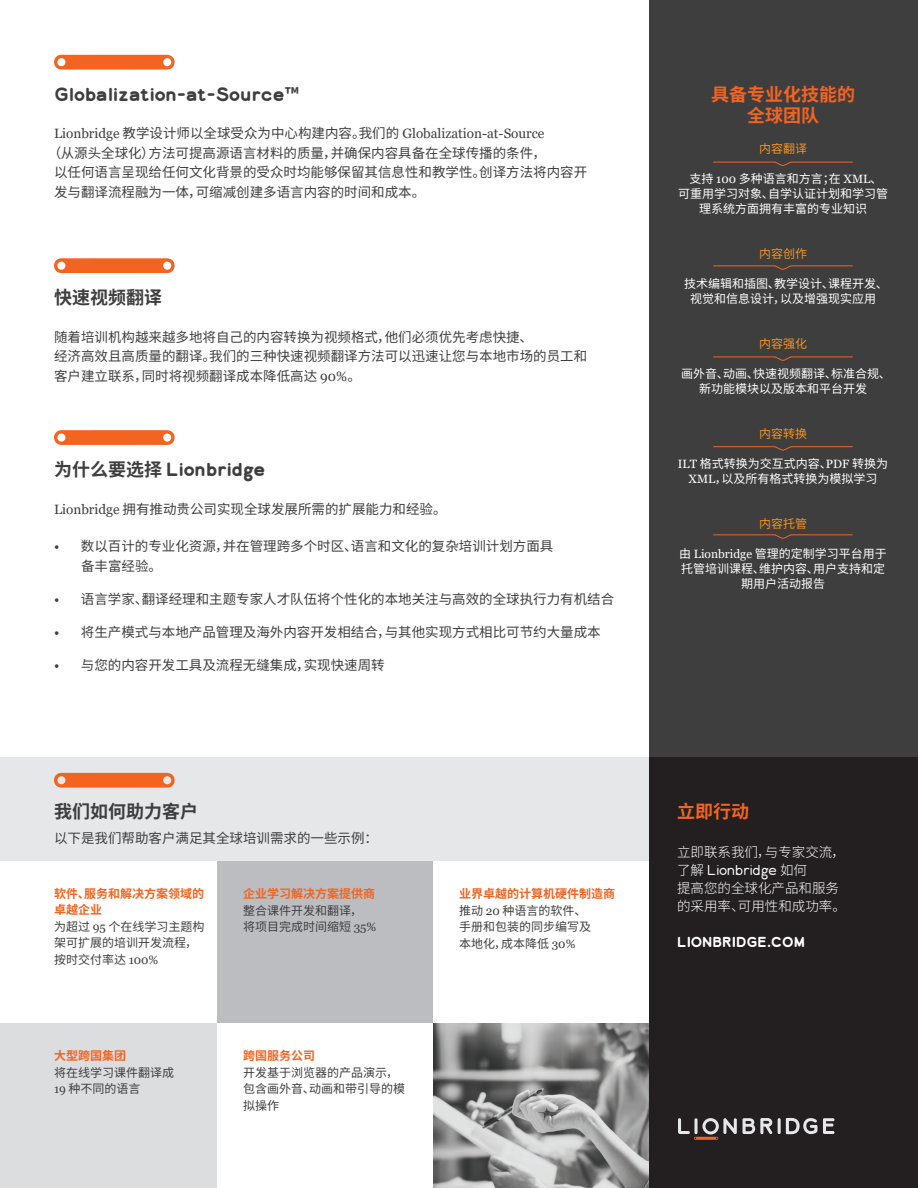
<style>
.page{position:relative;width:918px;height:1188px;background:#fff}
.page>*{position:absolute;margin:0;border:0;box-sizing:border-box;transform-origin:0 0}
.Lion_Section_Title{font:700 18px "Lionbridge Sans";letter-spacing:-.02em;color:#3e3e3f}
.Lion_Section_Title-2{font:700 18px/21px "Noto Sans CJ Ksc";color:#f36421;text-align:center}
.Lion_Section_Title-3{font:700 18px "Noto Sans CJ Ksc";color:#3e3e3f}
.t1{font:13.5px/19.5px "Noto Sans CJ Ksc";color:#3e3e3f}
.t2{font:13.5px "Georgia";color:#3e3e3f}
.Lion_Contact_Us{font:300 13.5px/18px "Noto Sans CJ Ksc";color:#fff}
.Lion_Contact_Us-2{font:700 13.5px "Lionbridge Sans";color:#fff}
.t3{font:12px/15px "Noto Sans CJ Ksc";color:#fff;text-align:center}
.t4{font:12px/16.5px "Noto Sans CJ Ksc";color:#3e3e3f}
.t5{font:700 12px/16.5px "Noto Sans CJ Ksc";color:#f36421}
.t6{font:12px "Noto Sans CJ Ksc";color:#f7931d}
.s1{font-family:"Noto Sans CJ Ksc"}
.s2{font-family:"Georgia"}
.s3{font-family:"Lionbridge Sans"}
</style>
<div class="page">
<div style="left:0;top:758px;width:649px;height:103px;background:#e6e7e9"></div>
<div style="left:649px;top:0;width:269px;height:758px;background:#3e3e3f"></div>
<svg style="left:54px;top:55px;width:121px;height:15px"></svg>
<svg style="left:54px;top:258px;width:121px;height:15px"></svg>
<svg style="left:54px;top:430px;width:121px;height:15px"></svg>
<svg style="left:54px;top:773px;width:121px;height:15px"></svg>
<hr style="left:791px;top:162px;width:61px;height:1px;background:#f36421">
<hr style="left:714px;top:162px;width:61px;height:1px;background:#f36421">
<svg style="left:774px;top:161px;width:18px;height:5px"></svg>
<hr style="left:791px;top:266px;width:61px;height:1px;background:#f36421">
<hr style="left:714px;top:266px;width:61px;height:1px;background:#f36421">
<svg style="left:774px;top:265px;width:18px;height:5px"></svg>
<hr style="left:791px;top:357px;width:61px;height:1px;background:#f36421">
<hr style="left:714px;top:357px;width:61px;height:1px;background:#f36421">
<svg style="left:774px;top:356px;width:18px;height:5px"></svg>
<hr style="left:791px;top:446px;width:61px;height:1px;background:#f36421">
<hr style="left:714px;top:446px;width:61px;height:1px;background:#f36421">
<svg style="left:774px;top:446px;width:18px;height:5px"></svg>
<hr style="left:791px;top:534px;width:61px;height:1px;background:#f36421">
<hr style="left:714px;top:534px;width:61px;height:1px;background:#f36421">
<svg style="left:774px;top:534px;width:18px;height:5px"></svg>
<div style="left:217px;top:861px;width:216px;height:162px;background:#bcbdc0"></div>
<div style="left:0;top:1023px;width:217px;height:165px;background:#dcdddf"></div>
<img style="left:433px;top:1023px;width:216px;height:165px">
<div style="left:649px;top:758px;width:269px;height:430px;background:#231f20"></div>
<svg style="left:743px;top:1118px;width:29px;height:16px"></svg>
<svg style="left:678px;top:1118px;width:59px;height:22px"></svg>
<svg style="left:778px;top:1118px;width:57px;height:16px"></svg>
<p class="Lion_Section_Title" style="left:54px;top:81px;width:246px">Globalization-at-Source<span class="s1">™</span></p>
<p class="t2" style="left:54px;top:125px;width:492px">Lionbridge <span class="s1">教学设计师以全球受众为中心构建内容。我们的</span> Globalization-at-Source</p>
<p class="t1" style="left:48px;top:143px;width:500px">（从源头全球化）方法可提高源语言材料的质量，并确保内容具备在全球传播的条件，</p>
<p class="t1" style="left:54px;top:163px;width:535px">以任何语言呈现给任何文化背景的受众时均能够保留其信息性和教学性。创译方法将内容开</p>
<p class="t1" style="left:54px;top:182px;width:373px">发与翻译流程融为一体，可缩减创建多语言内容的时间和成本。</p>
<p class="Lion_Section_Title-3" style="left:54px;top:288px;width:109px">快速视频翻译</p>
<p class="t1" style="left:54px;top:327px;width:535px">随着培训机构越来越多地将自己的内容转换为视频格式，他们必须优先考虑快捷、<br>经济高效且高质量的翻译。我们的三种快速视频翻译方法可以迅速让您与本地市场的员工和客户建立联系，同时将视频翻译成本降低高达 <span class="s2">90%</span>。</p>
<p class="Lion_Section_Title" style="left:54px;top:457px;width:213px"><span class="s1">为什么要选择</span> Lionbridge</p>
<p class="t1" style="left:54px;top:499px;width:394px"><span class="s2">Lionbridge</span> 拥有推动贵公司实现全球发展所需的扩展能力和经验。</p>
<p class="t1" style="left:81px;top:537px;width:474px;text-indent:-27px"><span class="s2">•</span> 数以百计的专业化资源，并在管理跨多个时区、语言和文化的复杂培训计划方面具备丰富经验。</p>
<p class="t1" style="left:54px;top:589px;width:562px"><span class="s2">•</span> 语言学家、翻译经理和主题专家人才队伍将个性化的本地关注与高效的全球执行力有机结合</p>
<p class="t1" style="left:54px;top:622px;width:548px"><span class="s2">•</span> 将生产模式与本地产品管理及海外内容开发相结合，与其他实现方式相比可节约大量成本</p>
<p class="t1" style="left:54px;top:655px;width:332px"><span class="s2">•</span> 与您的内容开发工具及流程无缝集成，实现快速周转</p>
<p class="Lion_Section_Title-3" style="left:54px;top:801px;width:145px">我们如何助力客户</p>
<p class="t1" style="left:54px;top:829px;width:325px">以下是我们帮助客户满足其全球培训需求的一些示例：</p>
<p class="t5" style="left:54px;top:885px;width:151px">软件、服务和解决方案领域的卓越企业</p>
<p class="t4" style="left:54px;top:918px;width:152px">为超过 <span class="s2">95</span> 个在线学习主题构架可扩展的培训开发流程，按时交付率达 <span class="s2">100%</span></p>
<p class="t5" style="left:54px;top:1048px;width:73px">大型跨国集团</p>
<p class="t4" style="left:54px;top:1064px;width:121px">将在线学习课件翻译成<br><span class="s2">19</span> 种不同的语言</p>
<p class="t5" style="left:243px;top:886px;width:133px">企业学习解决方案提供商</p>
<p class="t4" style="left:243px;top:903px;width:135px">整合课件开发和翻译，将项目完成时间缩短 <span class="s2">35%</span></p>
<p class="t5" style="left:243px;top:1048px;width:73px">跨国服务公司</p>
<p class="t4" style="left:243px;top:1064px;width:163px">开发基于浏览器的产品演示，包含画外音、动画和带引导的模拟操作</p>
<p class="t5" style="left:459px;top:886px;width:157px">业界卓越的计算机硬件制造商</p>
<p class="t4" style="left:459px;top:902px;width:133px">推动 <span class="s2">20</span> 种语言的软件、手册和包装的同步编写及本地化，成本降低 <span class="s2">30%</span></p>
<p class="Lion_Section_Title-2" style="left:711px;top:84px;width:145px">具备专业化技能的全球团队</p>
<p class="t6" style="left:759px;top:142px;width:49px">内容翻译</p>
<p class="t3" style="left:678px;top:172px;width:211px">支持 <span class="s2">100</span> 多种语言和方言；在 <span class="s2">XML</span>、<br>可重用学习对象、自学认证计划和学习管理系统方面拥有丰富的专业知识</p>
<p class="t6" style="left:759px;top:247px;width:49px">内容创作</p>
<p class="t3" style="left:684px;top:277px;width:205px">技术编辑和插图、教学设计、课程开发、视觉和信息设计，以及增强现实应用</p>
<p class="t6" style="left:759px;top:337px;width:49px">内容强化</p>
<p class="t3" style="left:681px;top:367px;width:211px">画外音、动画、快速视频翻译、标准合规、新功能模块以及版本和平台开发</p>
<p class="t6" style="left:759px;top:427px;width:49px">内容转换</p>
<p class="t3" style="left:678px;top:457px;width:212px"><span class="s2">ILT</span> 格式转换为交互式内容、<span class="s2">PDF</span> 转换为<br><span class="s2">XML</span>，以及所有格式转换为模拟学习</p>
<p class="t6" style="left:759px;top:517px;width:49px">内容托管</p>
<p class="t3" style="left:679px;top:547px;width:209px">由 <span class="s2">Lionbridge</span> 管理的定制学习平台用于托管培训课程、维护内容、用户支持和定期用户活动报告</p>
<p class="Lion_Section_Title-2" style="left:677px;top:801px;width:73px">立即行动</p>
<p class="Lion_Contact_Us" style="left:677px;top:844px;width:170px">立即联系我们，与专家交流，了解 <span class="s3">Lionbridge</span> 如何<br>提高您的全球化产品和服务的采用率、可用性和成功率。</p>
<p class="Lion_Contact_Us-2" style="left:677px;top:933px;width:129px">LIONBRIDGE.COM</p>
</div>
